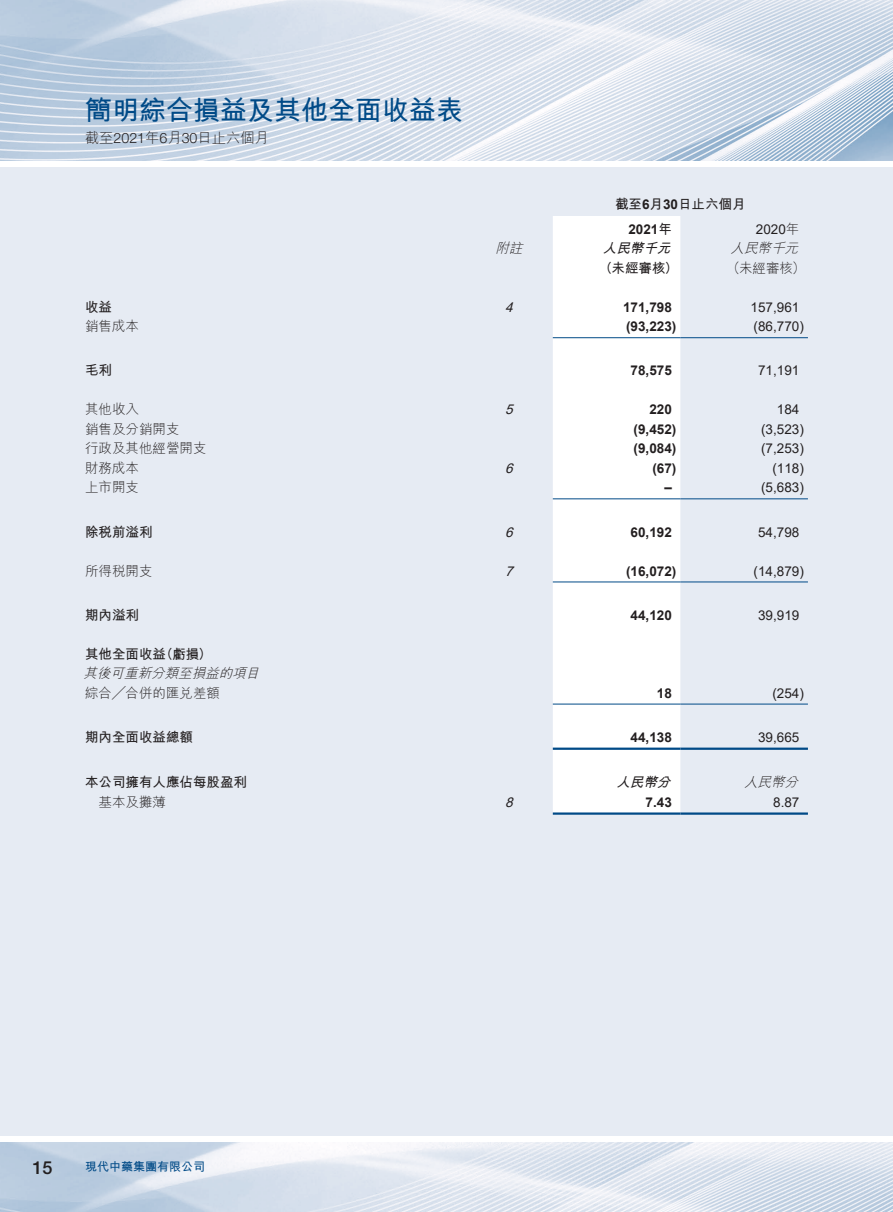
<style>
.page{position:relative;width:893px;height:1212px;background:#fff}
.page>*{position:absolute;margin:0;border:0;box-sizing:border-box;transform-origin:0 0}
.t1{font:700 27px "M Hei HK";color:#004a87}
.t2{font:500 18px "Helvetica Neue LT Std";color:#231f20}
.t3{font:300 14.25px "M Hei HK";color:#231f20}
.t4{font:13.5px "Arial";color:#231f20}
.t5{font:700 13.5px "Arial";color:#231f20}
.t6{font:700 13.5px "M Hei HK";color:#231f20}
.t7{font:300 13.5px "M Hei HK";color:#231f20}
.t8{font:italic 300 13.5px "M Hei HK";color:#231f20}
.t9{font:italic 700 13.5px "M Hei HK";color:#231f20}
.t10{font:italic 13.5px "Arial";color:#231f20}
.t11{font:700 12px "M Hei HK";color:#004a87}
.s1{font-family:"Helvetica Neue LT Std"}
.s2{font-family:"Arial"}
.s3{font-family:"M Hei HK"}
.s4{font-family:"M Hei HK";font-weight:300}
</style>
<div class="page">
<div style="left:0;top:167px;width:893px;height:968px;background:#e6ebf3"></div>
<img style="left:0;top:1143px;width:893px;height:69px">
<img style="left:0;top:0;width:893px;height:160px">
<div style="left:553px;top:216px;width:127px;height:596px;background:#fff"></div>
<hr style="left:553px;top:337px;width:127px;height:1px;background:#004a87">
<hr style="left:680px;top:337px;width:128px;height:1px;background:#004a87">
<hr style="left:553px;top:498px;width:127px;height:1px;background:#004a87">
<hr style="left:680px;top:498px;width:128px;height:1px;background:#004a87">
<hr style="left:553px;top:581px;width:127px;height:1px;background:#004a87">
<hr style="left:680px;top:581px;width:128px;height:1px;background:#004a87">
<hr style="left:553px;top:704px;width:127px;height:1px;background:#004a87">
<hr style="left:680px;top:704px;width:128px;height:1px;background:#004a87">
<hr style="left:553px;top:747px;width:127px;height:3px;background:#004a87">
<hr style="left:680px;top:747px;width:128px;height:3px;background:#004a87">
<hr style="left:553px;top:812px;width:127px;height:3px;background:#004a87">
<hr style="left:680px;top:812px;width:128px;height:3px;background:#004a87">
<h1 class="t1" style="left:85px;top:90px;width:379px">簡明綜合損益及其他全面收益表</h1>
<p class="t3" style="left:85px;top:128px;width:185px">截至<span class="s1">2021</span>年<span class="s1">6</span>月<span class="s1">30</span>日止六個月</p>
<p class="t6" style="left:615px;top:194px;width:132px">截至<span class="s2">6</span>月<span class="s2">30</span>日止六個月</p>
<p class="t5" style="left:628px;top:219px;width:45px">2021<span class="s3">年</span></p>
<p class="t4" style="left:756px;top:220px;width:45px">2020<span class="s4">年</span></p>
<p class="t8" style="left:495px;top:239px;width:33px">附註</p>
<p class="t9" style="left:603px;top:238px;width:74px">人民幣千元</p>
<p class="t8" style="left:730px;top:239px;width:74px">人民幣千元</p>
<p class="t6" style="left:599px;top:258px;width:80px">（未經審核）</p>
<p class="t7" style="left:727px;top:258px;width:80px">（未經審核）</p>
<p class="t6" style="left:85px;top:297px;width:28px">收益</p>
<p class="t10" style="left:505px;top:298px;width:14px">4</p>
<p class="t5" style="left:623px;top:297px;width:50px">171,798</p>
<p class="t4" style="left:751px;top:298px;width:50px">157,961</p>
<p class="t7" style="left:85px;top:317px;width:55px">銷售成本</p>
<p class="t5" style="left:626px;top:317px;width:52px">(93,223)</p>
<p class="t4" style="left:754px;top:317px;width:52px">(86,770)</p>
<p class="t6" style="left:85px;top:361px;width:28px">毛利</p>
<p class="t5" style="left:631px;top:361px;width:43px">78,575</p>
<p class="t4" style="left:758px;top:361px;width:43px">71,191</p>
<p class="t7" style="left:85px;top:400px;width:55px">其他收入</p>
<p class="t10" style="left:505px;top:400px;width:14px">5</p>
<p class="t5" style="left:649px;top:400px;width:24px">220</p>
<p class="t4" style="left:777px;top:400px;width:24px">184</p>
<p class="t7" style="left:85px;top:419px;width:96px">銷售及分銷開支</p>
<p class="t5" style="left:634px;top:420px;width:44px">(9,452)</p>
<p class="t4" style="left:761px;top:420px;width:44px">(3,523)</p>
<p class="t7" style="left:85px;top:439px;width:123px">行政及其他經營開支</p>
<p class="t5" style="left:634px;top:439px;width:44px">(9,084)</p>
<p class="t4" style="left:761px;top:439px;width:44px">(7,253)</p>
<p class="t7" style="left:85px;top:458px;width:55px">財務成本</p>
<p class="t10" style="left:505px;top:459px;width:14px">6</p>
<p class="t5" style="left:652px;top:459px;width:26px">(67)</p>
<p class="t4" style="left:772px;top:459px;width:33px">(118)</p>
<p class="t7" style="left:85px;top:478px;width:55px">上市開支</p>
<p class="t5" style="left:664px;top:478px;width:9px">–</p>
<p class="t4" style="left:761px;top:478px;width:44px">(5,683)</p>
<p class="t6" style="left:85px;top:522px;width:69px">除稅前溢利</p>
<p class="t10" style="left:505px;top:522px;width:14px">6</p>
<p class="t5" style="left:631px;top:522px;width:43px">60,192</p>
<p class="t4" style="left:758px;top:522px;width:43px">54,798</p>
<p class="t7" style="left:85px;top:561px;width:69px">所得稅開支</p>
<p class="t10" style="left:505px;top:561px;width:14px">7</p>
<p class="t5" style="left:626px;top:561px;width:52px">(16,072)</p>
<p class="t4" style="left:754px;top:561px;width:52px">(14,879)</p>
<p class="t6" style="left:85px;top:605px;width:55px">期內溢利</p>
<p class="t5" style="left:631px;top:605px;width:43px">44,120</p>
<p class="t4" style="left:758px;top:605px;width:43px">39,919</p>
<p class="t6" style="left:85px;top:644px;width:128px">其他全面收益（虧損）</p>
<p class="t8" style="left:84px;top:664px;width:182px">其後可重新分類至損益的項目</p>
<p class="t7" style="left:85px;top:683px;width:136px">綜合╱合併的匯兌差額</p>
<p class="t5" style="left:657px;top:683px;width:17px">18</p>
<p class="t4" style="left:772px;top:683px;width:33px">(254)</p>
<p class="t6" style="left:85px;top:727px;width:109px">期內全面收益總額</p>
<p class="t5" style="left:631px;top:727px;width:43px">44,138</p>
<p class="t4" style="left:758px;top:728px;width:43px">39,665</p>
<p class="t6" style="left:85px;top:772px;width:163px">本公司擁有人應佔每股盈利</p>
<p class="t9" style="left:616px;top:772px;width:60px">人民幣分</p>
<p class="t8" style="left:744px;top:773px;width:60px">人民幣分</p>
<p class="t7" style="left:99px;top:792px;width:69px">基本及攤薄</p>
<p class="t10" style="left:505px;top:792px;width:14px">8</p>
<p class="t5" style="left:646px;top:792px;width:28px">7.43</p>
<p class="t4" style="left:773px;top:792px;width:28px">8.87</p>
<h2 class="t2" style="left:33px;top:1157px;width:22px">15</h2>
<p class="t11" style="left:85px;top:1158px;width:121px">現代中藥集團有限公司</p>
</div>
